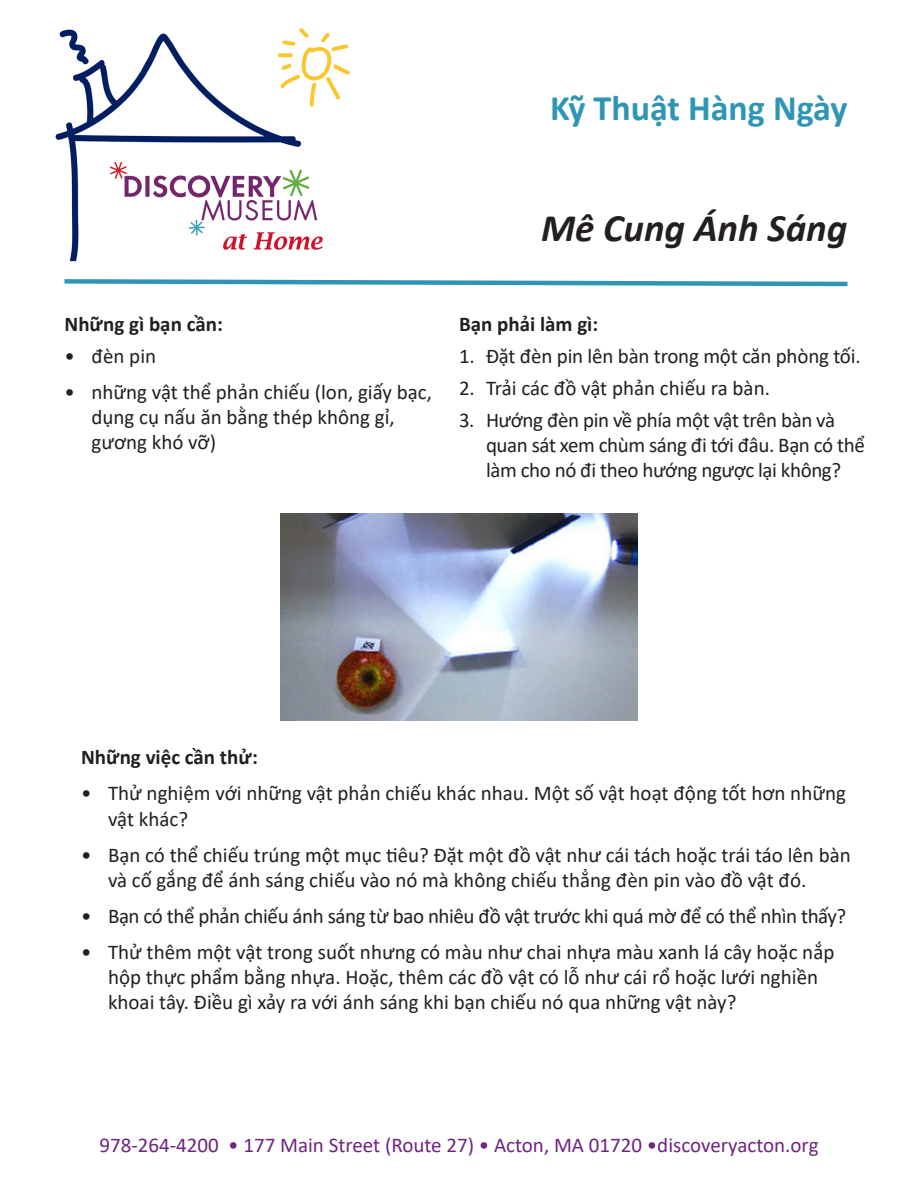
<style>
.page{position:relative;width:918px;height:1188px;background:#fff}
.page>*{position:absolute;margin:0;border:0;box-sizing:border-box;transform-origin:0 0}
.t1{font:italic 700 39px "Calibri";color:#231f20}
.t2{font:700 36px "Calibri";color:#2e96b4}
.t3{font:21px/25.2px "Calibri";color:#231f20}
.t4{font:21px/25.2px "Calibri";letter-spacing:-.02em;color:#231f20}
.t5{font:21px "Calibri";color:#6e2581}
.t6{font:700 21px "Calibri";color:#231f20}
</style>
<div class="page">
<img style="left:55px;top:28px;width:295px;height:234px">
<svg style="left:64px;top:279px;width:784px;height:8px"></svg>
<img style="left:280px;top:514px;width:358px;height:207px">
<p class="t2" style="left:550px;top:82px;width:299px">Kỹ Thuật Hàng Ngày</p>
<p class="t6" style="left:65px;top:309px;width:160px">Những gì bạn cần:</p>
<p class="t3" style="left:65px;top:343px;width:93px">• đèn pin</p>
<p class="t3" style="left:92px;top:379px;width:342px;text-indent:-27px">• những vật thể phản chiếu (lon, giấy bạc, dụng cụ nấu ăn bằng thép không gỉ, gương khó vỡ)</p>
<p class="t1" style="left:541px;top:200px;width:308px">Mê Cung Ánh Sáng</p>
<p class="t6" style="left:459px;top:309px;width:141px">Bạn phải làm gì:</p>
<p class="t3" style="left:459px;top:343px;width:403px">1. Đặt đèn pin lên bàn trong một căn phòng tối.</p>
<p class="t3" style="left:459px;top:375px;width:313px">2. Trải các đồ vật phản chiếu ra bàn.</p>
<p class="t4" style="left:486px;top:407px;width:380px;text-indent:-27px">3. Hướng đèn pin về phía một vật trên bàn và quan sát xem chùm sáng đi tới đâu. Bạn có thể làm cho nó đi theo hướng ngược lại không?</p>
<p class="t6" style="left:81px;top:743px;width:178px">Những việc cần thử:</p>
<p class="t3" style="left:108px;top:780px;width:739px;text-indent:-27px">• Thử nghiệm với những vật phản chiếu khác nhau. Một số vật hoạt động tốt hơn những vật khác?</p>
<p class="t3" style="left:108px;top:842px;width:744px;text-indent:-27px">• Bạn có thể chiếu trúng một mục tiêu? Đặt một đồ vật như cái tách hoặc trái táo lên bàn và cố gắng để ánh sáng chiếu vào nó mà không chiếu thẳng đèn pin vào đồ vật đó.</p>
<p class="t4" style="left:81px;top:903px;width:767px">• Bạn có thể phản chiếu ánh sáng từ bao nhiêu đồ vật trước khi quá mờ để có thể nhìn thấy?</p>
<p class="t3" style="left:108px;top:939px;width:728px;text-indent:-27px">• Thử thêm một vật trong suốt nhưng có màu như chai nhựa màu xanh lá cây hoặc nắp hộp thực phẩm bằng nhựa. Hoặc, thêm các đồ vật có lỗ như cái rổ hoặc lưới nghiền khoai tây. Điều gì xảy ra với ánh sáng khi bạn chiếu nó qua những vật này?</p>
<p class="t5" style="left:99px;top:1130px;width:721px">978-264-4200 • 177 Main Street (Route 27) • Acton, MA 01720 •discoveryacton.org</p>
</div>
